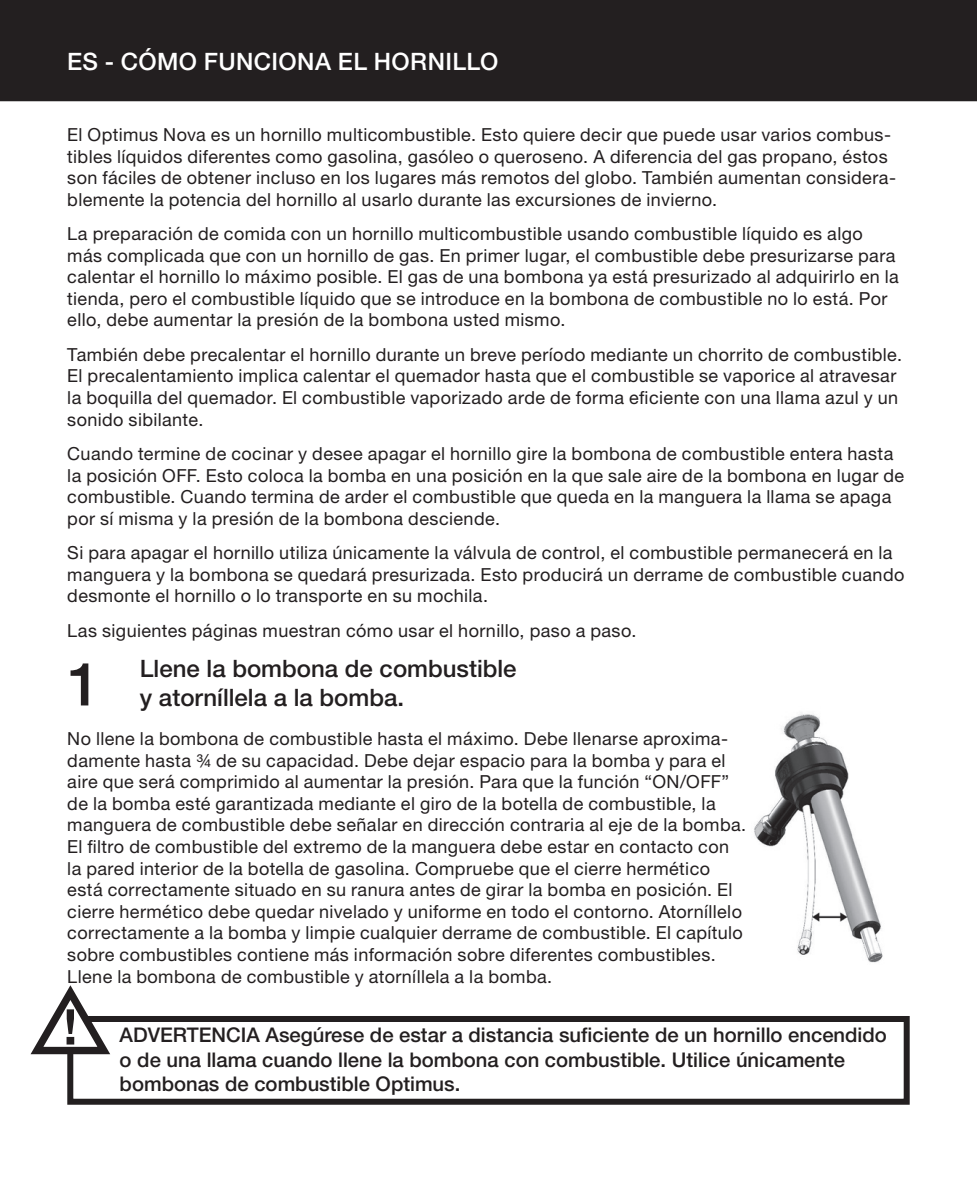
<style>
.page{position:relative;width:977px;height:1189px;background:#fff}
.page>*{position:absolute;margin:0;border:0;box-sizing:border-box;transform-origin:0 0}
.t1{font:500 60px "Helvetica Neue LT";color:#231f20}
.t2{font:500 24px/28.8px "Helvetica Neue LT";color:#231f20}
.t3{font:500 24px "Helvetica Neue LT";letter-spacing:.015em;color:#fff}
.t4{font:500 20.4px/24.3px "Helvetica Neue LT";color:#231f20}
.t5{font:18px/21.6px "Helvetica Neue LT";letter-spacing:.025em;color:#231f20}
</style>
<div class="page">
<div style="left:0;top:0;width:976px;height:101px;background:#231f20"></div>
<div style="left:67px;top:1016px;width:842px;height:89px;border:6px solid #231f20"></div>
<svg style="left:30px;top:985px;width:87px;height:73px"></svg>
<img style="left:754px;top:713px;width:129px;height:250px">
<h2 class="t3" style="left:67px;top:47px;width:432px">ES - CÓMO FUNCIONA EL HORNILLO</h2>
<p class="t5" style="left:67px;top:123px;width:830px">El Optimus Nova es un hornillo multicombustible. Esto quiere decir que puede usar varios combus&shy;tibles líquidos diferentes como gasolina, gasóleo o queroseno. A diferencia del gas propano, éstos son fáciles de obtener incluso en los lugares más remotos del globo. También aumentan considera&shy;blemente la potencia del hornillo al usarlo durante las excursiones de invierno.</p>
<p class="t5" style="left:67px;top:223px;width:833px">La preparación de comida con un hornillo multicombustible usando combustible líquido es algo más complicada que con un hornillo de gas. En primer lugar, el combustible debe presurizarse para calentar el hornillo lo máximo posible. El gas de una bombona ya está presurizado al adquirirlo en la tienda, pero el combustible líquido que se introduce en la bombona de combustible no lo está. Por ello, debe aumentar la presión de la bombona usted mismo.</p>
<p class="t5" style="left:67px;top:343px;width:836px">También debe precalentar el hornillo durante un breve período mediante un chorrito de combustible.<br>El precalentamiento implica calentar el quemador hasta que el combustible se vaporice al atravesar la boquilla del quemador. El combustible vaporizado arde de forma eficiente con una llama azul y un sonido sibilante.</p>
<p class="t5" style="left:67px;top:443px;width:838px">Cuando termine de cocinar y desee apagar el hornillo gire la bombona de combustible entera hasta la posición OFF. Esto coloca la bomba en una posición en la que sale aire de la bombona en lugar de combustible. Cuando termina de arder el combustible que queda en la manguera la llama se apaga por sí misma y la presión de la bombona desciende.</p>
<p class="t5" style="left:67px;top:542px;width:838px">Si para apagar el hornillo utiliza únicamente la válvula de control, el combustible permanecerá en la manguera y la bombona se quedará presurizada. Esto producirá un derrame de combustible cuando desmonte el hornillo o lo transporte en su mochila.</p>
<p class="t5" style="left:67px;top:619px;width:570px">Las siguientes páginas muestran cómo usar el hornillo, paso a paso.</p>
<h2 class="t2" style="left:140px;top:654px;width:378px">Llene la bombona de combustible y atorníllela a la bomba.</h2>
<h1 class="t1" style="left:67px;top:648px;width:35px">1</h1>
<p class="t5" style="left:67px;top:728px;width:680px">No llene la bombona de combustible hasta el máximo. Debe llenarse aproxima&shy;damente hasta ¾ de su capacidad. Debe dejar espacio para la bomba y para el aire que será comprimido al aumentar la presión. Para que la función “ON/OFF” de la bomba esté garantizada mediante el giro de la botella de combustible, la manguera de combustible debe señalar en dirección contraria al eje de la bomba.<br>El filtro de combustible del extremo de la manguera debe estar en contacto con la pared interior de la botella de gasolina. Compruebe que el cierre hermético está correctamente situado en su ranura antes de girar la bomba en posición. El cierre hermético debe quedar nivelado y uniforme en todo el contorno. Atorníllelo correctamente a la bomba y limpie cualquier derrame de combustible. El capítulo sobre combustibles contiene más información sobre diferentes combustibles.<br>Llene la bombona de combustible y atorníllela a la bomba.</p>
<p class="t4" style="left:120px;top:1023px;width:768px">ADVERTENCIA Asegúrese de estar a distancia suficiente de un hornillo encendido o de una llama cuando llene la bombona con combustible. Utilice únicamente bombonas de combustible Optimus.</p>
</div>
